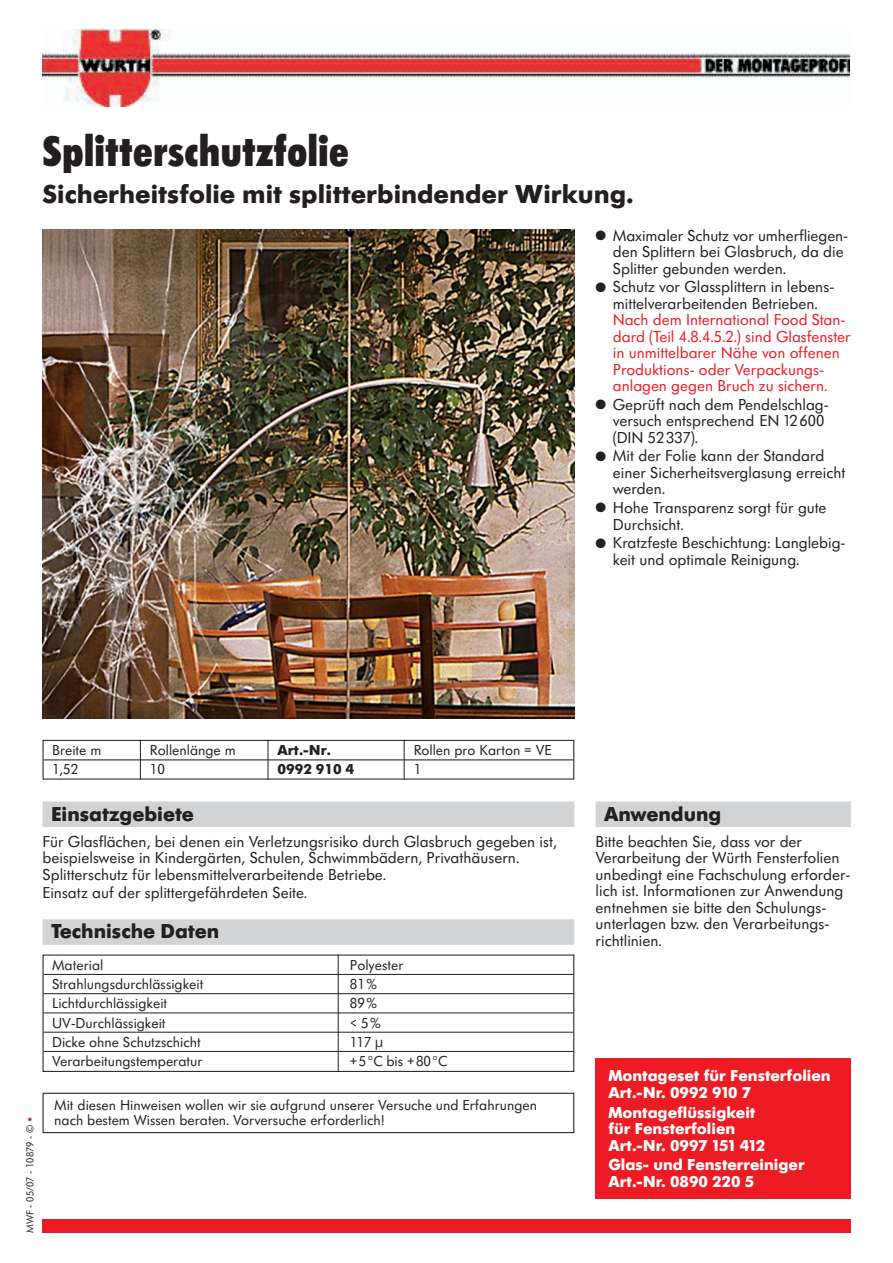
<style>
.page{position:relative;width:893px;height:1263px;background:#fff}
.page>*{position:absolute;margin:0;border:0;box-sizing:border-box;transform-origin:0 0}
.t1{font:45px "Futura SB Ext Bol Con";color:#231f20}
.t2{font:700 27px "Futura SB";color:#231f20}
.t3{font:700 21px "Futura SB";color:#231f20}
.t4{font:16.5px/16.5px "Futura SB";color:#231f20}
.t5{font:16.5px/16.5px "Futura SB";color:#ed1c24}
.t6{font:700 16.5px/16.5px "Futura SB";color:#fff}
.t7{font:15px/15px "Futura SB";color:#231f20}
.t8{font:700 15px "Futura SB";color:#231f20}
.t9{font:10.5px "Futura SB";color:#231f20}
.s1{color:#ed1c24}
</style>
<div class="page">
<img style="left:43px;top:30px;width:807px;height:77px">
<div style="left:43px;top:1219px;width:807px;height:14px;background:#ed1c24"></div>
<img style="left:43px;top:230px;width:531px;height:489px">
<div style="left:595px;top:801px;width:255px;height:26px;background:#d1d3d4"></div>
<svg style="left:42px;top:759px;width:533px;height:375px"></svg>
<div style="left:43px;top:740px;width:531px;height:40px;border:1px solid #231f20"></div>
<hr style="left:140px;top:740px;width:1px;height:40px;background:#231f20">
<hr style="left:268px;top:740px;width:1px;height:40px;background:#231f20">
<hr style="left:404px;top:740px;width:1px;height:40px;background:#231f20">
<div style="left:595px;top:1059px;width:255px;height:140px;background:#ed1c24"></div>
<h1 class="t1" style="left:43px;top:134px;width:308px">Splitterschutzfolie</h1>
<h2 class="t2" style="left:43px;top:184px;width:592px">Sicherheitsfolie mit splitterbindender Wirkung.</h2>
<p class="t4" style="left:613px;top:229px;width:237px;text-indent:-17px">● Maximaler Schutz vor umherfliegen&shy;den Splittern bei Glasbruch, da die<br>Splitter gebunden werden.</p>
<p class="t4" style="left:595px;top:280px;width:240px;text-align:center">● Schutz vor Glassplittern in lebens&shy;mittelverarbeitenden Betrieben.</p>
<p class="t5" style="left:613px;top:313px;width:239px">Nach dem International Food Stan&shy;dard (Teil 4.8.4.5.2.) sind Glasfenster in unmittelbarer Nähe von offenen Produktions- oder Verpackungs&shy;anlagen gegen Bruch zu sichern.</p>
<p class="t4" style="left:613px;top:398px;width:217px;text-indent:-17px">● Geprüft nach dem Pendelschlag&shy;versuch entsprechend EN 12600 (DIN 52337).</p>
<p class="t4" style="left:613px;top:449px;width:234px;text-indent:-17px">● Mit der Folie kann der Standard einer Sicherheitsverglasung erreicht werden.</p>
<p class="t4" style="left:613px;top:501px;width:215px;text-indent:-17px">● Hohe Transparenz sorgt für gute<br>Durchsicht.</p>
<p class="t4" style="left:613px;top:536px;width:234px;text-indent:-17px">● Kratzfeste Beschichtung: Langlebig&shy;keit und optimale Reinigung.</p>
<p class="t7" style="left:52px;top:744px;width:51px">Breite m</p>
<p class="t7" style="left:150px;top:744px;width:87px">Rollenlänge m</p>
<p class="t8" style="left:277px;top:745px;width:55px">Art.-Nr.</p>
<p class="t7" style="left:413px;top:744px;width:139px">Rollen pro Karton = VE</p>
<p class="t7" style="left:52px;top:763px;width:28px">1,52</p>
<p class="t7" style="left:150px;top:763px;width:17px">10</p>
<p class="t8" style="left:277px;top:764px;width:78px">0992 910 4</p>
<p class="t7" style="left:413px;top:763px;width:9px">1</p>
<p class="t9" style="left:26px;top:1233px;width:118px;rotate:-90deg">MWF - 05/07 - 10879 - © <span class="s1">•</span></p>
<p class="t3" style="left:51px;top:806px;width:144px">Einsatzgebiete</p>
<p class="t4" style="left:43px;top:835px;width:516px">Für Glasflächen, bei denen ein Verletzungsrisiko durch Glasbruch gegeben ist, beispielsweise in Kindergärten, Schulen, Schwimmbädern, Privathäusern.<br>Splitterschutz für lebensmittelverarbeitende Betriebe.</p>
<p class="t4" style="left:43px;top:886px;width:266px">Einsatz auf der splittergefährdeten Seite.</p>
<p class="t3" style="left:51px;top:924px;width:170px">Technische Daten</p>
<p class="t7" style="left:52px;top:959px;width:53px">Material</p>
<p class="t7" style="left:350px;top:959px;width:55px">Polyester</p>
<p class="t7" style="left:52px;top:978px;width:153px">Strahlungsdurchlässigkeit</p>
<p class="t7" style="left:350px;top:978px;width:29px">81%</p>
<p class="t7" style="left:52px;top:997px;width:117px">Lichtdurchlässigkeit</p>
<p class="t7" style="left:350px;top:997px;width:29px">89%</p>
<p class="t7" style="left:52px;top:1017px;width:115px">UV-Durchlässigkeit</p>
<p class="t7" style="left:350px;top:1017px;width:32px">&lt; 5%</p>
<p class="t7" style="left:52px;top:1036px;width:150px">Dicke ohne Schutzschicht</p>
<p class="t7" style="left:350px;top:1036px;width:34px">117 µ</p>
<p class="t7" style="left:52px;top:1055px;width:152px">Verarbeitungstemperatur</p>
<p class="t7" style="left:350px;top:1055px;width:99px">+5°C bis +80°C</p>
<p class="t7" style="left:54px;top:1099px;width:484px">Mit diesen Hinweisen wollen wir sie aufgrund unserer Versuche und Erfahrungen nach bestem Wissen beraten. Vorversuche erforderlich!</p>
<p class="t3" style="left:604px;top:806px;width:119px">Anwendung</p>
<p class="t4" style="left:595px;top:835px;width:256px">Bitte beachten Sie, dass vor der Verarbeitung der Würth Fensterfolien unbedingt eine Fachschulung erforder&shy;lich ist. Informationen zur Anwendung entnehmen sie bitte den Schulungs&shy;unterlagen bzw. den Verarbeitungs&shy;richtlinien.</p>
<p class="t6" style="left:608px;top:1069px;width:224px">Montageset für Fensterfolien<br>Art.-Nr. 0992 910 7</p>
<p class="t6" style="left:608px;top:1105px;width:158px">Montageflüssigkeit für Fensterfolien<br>Art.-Nr. 0997 151 412</p>
<p class="t6" style="left:608px;top:1158px;width:198px">Glas- und Fensterreiniger<br>Art.-Nr. 0890 220 5</p>
</div>
